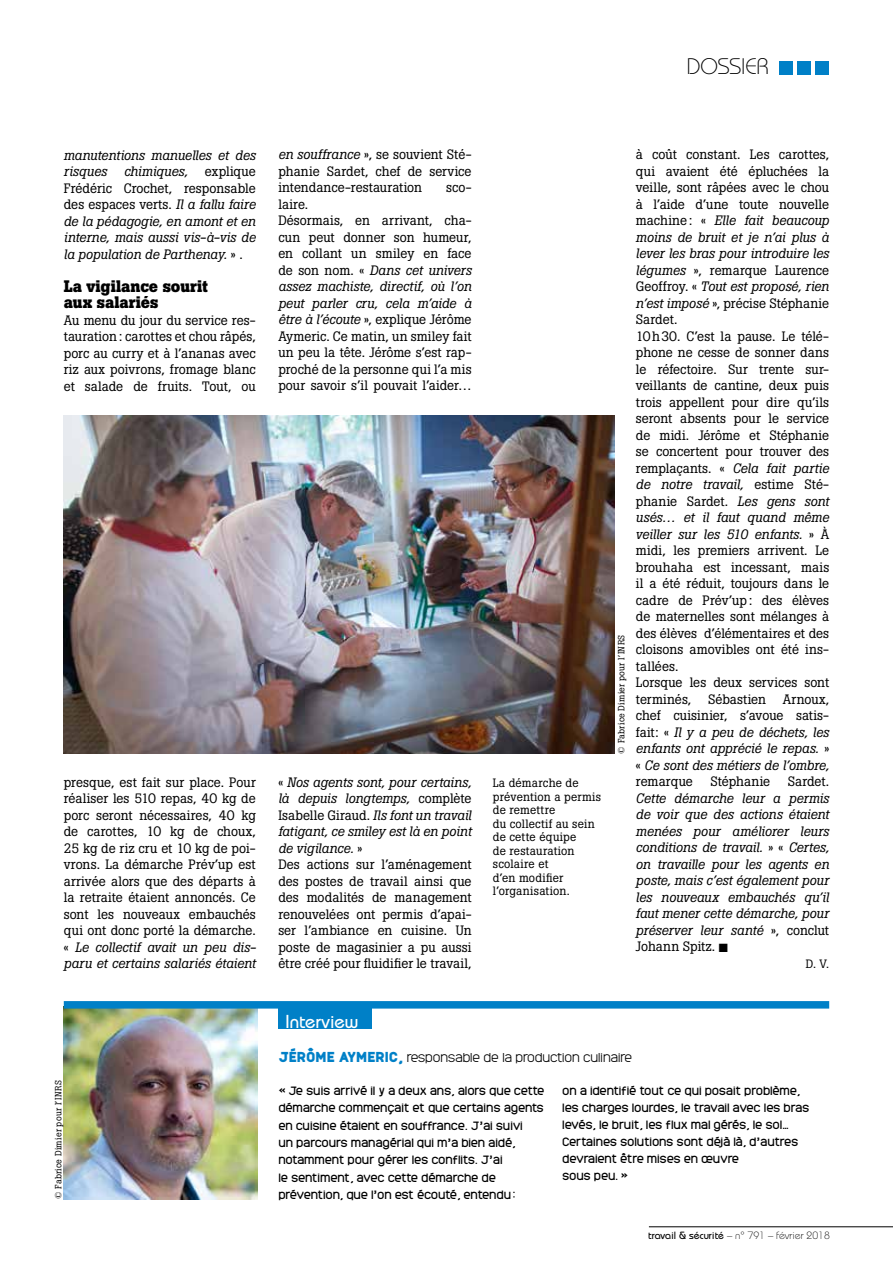
<style>
.page{position:relative;width:893px;height:1263px;background:#fff}
.page>*{position:absolute;margin:0;border:0;box-sizing:border-box;transform-origin:0 0}
.t1{font:300 22.5px "Bauhaus";letter-spacing:-.02em;color:#000}
.t2{font:500 18.75px "Bauhaus";color:#fff}
.t3{font:700 16.5px/16.5px "Boton";letter-spacing:.005em;color:#000}
.t4{font:13.5px/16.5px "Boton";color:#000;text-align:justify}
.t5{font:italic 13.5px/16.5px "Boton";color:#000;text-align:justify}
.t6{font:12px/13.5px "Boton";letter-spacing:.015em;color:#000}
.t7{font:300 12px "Monark";letter-spacing:-.015em;color:#000}
.t8{font:11.25px/17.4px "Monark";letter-spacing:-.025em;color:#000}
.t9{font:300 10.5px "Bauhaus";color:#000}
.t10{font:9px "Boton";letter-spacing:.035em;color:#000}
.s1{font-style:normal}
.s2{font-style:italic}
.s3{font-weight:900;font-size:13.5px;color:#0080c7}
.s4{font-weight:500}
</style>
<div class="page">
<div style="left:779px;top:61px;width:14px;height:13px;background:#0080c7"></div>
<div style="left:797px;top:61px;width:14px;height:13px;background:#0080c7"></div>
<div style="left:815px;top:61px;width:14px;height:13px;background:#0080c7"></div>
<hr style="left:649px;top:1226px;width:244px;height:1px;background:#000">
<img style="left:64px;top:1008px;width:193px;height:191px">
<div style="left:64px;top:1001px;width:765px;height:7px;background:#0080c7"></div>
<div style="left:278px;top:1008px;width:94px;height:21px;background:#0080c7"></div>
<img style="left:64px;top:415px;width:551px;height:339px">
<h1 class="t1" style="left:687px;top:53px;width:84px">DOSSIER</h1>
<p class="t5" style="left:64px;top:147px;width:193px">manutentions manuelles et des risques</p>
<p class="t5" style="left:124px;top:163px;width:65px">chimiques,</p>
<p class="t5" style="left:64px;top:163px;width:194px;text-indent:141px"><span class="s1">explique Frédéric Crochet, responsable des espaces verts.</span> Il a fallu faire de la pédagogie, en amont et en interne, mais aussi vis-à-vis de la population de Parthenay. <span class="s1">» .</span></p>
<p class="t3" style="left:64px;top:278px;width:146px">La vigilance sourit aux salariés</p>
<p class="t4" style="left:64px;top:312px;width:194px">Au menu du jour du service res&shy;tauration: carottes et chou râpés, porc au curry et à l’ananas avec riz aux poivrons, fromage blanc et salade de fruits. Tout, ou</p>
<p class="t4" style="left:64px;top:774px;width:194px">presque, est fait sur place. Pour réaliser les 510 repas, 40 kg de porc seront nécessaires, 40 kg de carottes, 10 kg de choux, 25 kg de riz cru et 10 kg de poi&shy;vrons. La démarche Prév’up est arrivée alors que des départs à la retraite étaient annoncés. Ce sont les nouveaux embauchés qui ont donc porté la démarche. « <span class="s2">Le collectif avait un peu dis&shy;paru et certains salariés étaient</span></p>
<p class="t10" style="left:53px;top:1199px;width:120px;rotate:-90deg">© Fabrice Dimier pour l’INRS</p>
<p class="t4" style="left:278px;top:146px;width:195px"><span class="s2">en souffrance</span> », se souvient Sté&shy;phanie Sardet, chef de service intendance-restauration</p>
<p class="t4" style="left:446px;top:179px;width:27px">sco-</p>
<p class="t4" style="left:278px;top:196px;width:195px;text-align:left">laire.<br>Désormais, en arrivant, cha&shy;cun peut donner son humeur, en collant un smiley en face de son nom. « <span class="s2">Dans cet univers assez machiste, directif, où l’on peut parler cru, cela m’aide à être à l’écoute</span> », explique Jérôme<br>Aymeric. Ce matin, un smiley fait un peu la tête. Jérôme s’est rap&shy;proché de la personne qui l’a mis pour savoir s’il pouvait l’aider…</p>
<p class="t4" style="left:278px;top:773px;width:195px;text-align:left">« <span class="s2">Nos agents sont, pour certains, là depuis longtemps,</span> complète<br>Isabelle Giraud. <span class="s2">Ils font un travail fatigant, ce smiley est là en point de vigilance.</span> »<br>Des actions sur l’aménagement des postes de travail ainsi que des modalités de management renouvelées ont permis d’apai&shy;ser l’ambiance en cuisine. Un poste de magasinier a pu aussi être créé pour fluidifier le travail,</p>
<h2 class="t2" style="left:286px;top:1011px;width:74px">Interview</h2>
<p class="t6" style="left:493px;top:776px;width:110px">La démarche de prévention a permis de remettre<br>du collectif au sein de cette équipe<br>de restauration scolaire et<br>d’en modifier l’organisation.</p>
<p class="t10" style="left:616px;top:754px;width:120px;rotate:-90deg">© Fabrice Dimier pour l’INRS</p>
<p class="t4" style="left:636px;top:146px;width:195px;text-align:left">à coût constant. Les carottes, qui avaient été épluchées la veille, sont râpées avec le chou à l’aide d’une toute nouvelle machine: « <span class="s2">Elle fait beaucoup moins de bruit et je n’ai plus à lever les bras pour introduire les légumes</span> », remarque Laurence<br>Geoffroy. « <span class="s2">Tout est proposé, rien n’est imposé</span> », précise Stéphanie<br>Sardet.<br>10h30. C’est la pause. Le télé&shy;phone ne cesse de sonner dans le réfectoire. Sur trente sur&shy;veillants de cantine, deux puis trois appellent pour dire qu’ils seront absents pour le service de midi. Jérôme et Stéphanie se concertent pour trouver des remplaçants. « <span class="s2">Cela fait partie de notre travail,</span> estime Sté&shy;phanie Sardet. <span class="s2">Les gens sont usés… et il faut quand même veiller sur les 510 enfants.</span> » À midi, les premiers arrivent. Le brouhaha est incessant, mais il a été réduit, toujours dans le cadre de Prév’up: des élèves de maternelles sont mélanges à des élèves d’élémentaires et des cloisons amovibles ont été ins&shy;tallées.<br>Lorsque les deux services sont terminés, Sébastien Arnoux, chef cuisinier, s’avoue satis&shy;fait: « <span class="s2">Il y a peu de déchets, les enfants ont apprécié le repas.</span> » « <span class="s2">Ce sont des métiers de l’ombre, </span>remarque</p>
<p class="t4" style="left:710px;top:773px;width:61px">Stéphanie</p>
<p class="t4" style="left:788px;top:773px;width:43px">Sardet.</p>
<p class="t5" style="left:636px;top:790px;width:195px">Cette démarche leur a permis de voir que des actions étaient menées pour améliorer leurs conditions de travail. <span class="s1">» «</span> Certes, on travaille pour les agents en poste, mais c’est également pour les nouveaux embauchés qu’il faut mener cette démarche, pour préserver leur santé <span class="s1">», conclut Johann Spitz.</span> ■</p>
<p class="t6" style="left:806px;top:957px;width:25px">D. V.</p>
<p class="t7" style="left:278px;top:1050px;width:355px"><span class="s3">JÉRÔME AYMERIC,</span> responsable de la production culinaire</p>
<p class="t8" style="left:278px;top:1081px;width:268px">« Je suis arrivé il y a deux ans, alors que cette démarche commençait et que certains agents en cuisine étaient en souffrance. J’ai suivi<br>un parcours managérial qui m’a bien aidé, notamment pour gérer les conflits. J’ai<br>le sentiment, avec cette démarche de prévention, que l’on est écouté, entendu :</p>
<p class="t8" style="left:562px;top:1081px;width:249px">on a identifié tout ce qui posait problème, les charges lourdes, le travail avec les bras levés, le bruit, les flux mal gérés, le sol… Certaines solutions sont déjà là, d’autres devraient être mises en œuvre<br>sous peu. »</p>
<p class="t9" style="left:648px;top:1229px;width:183px"><span class="s4">travail &amp; sécurité</span> – n° 791 – février 2018</p>
</div>
